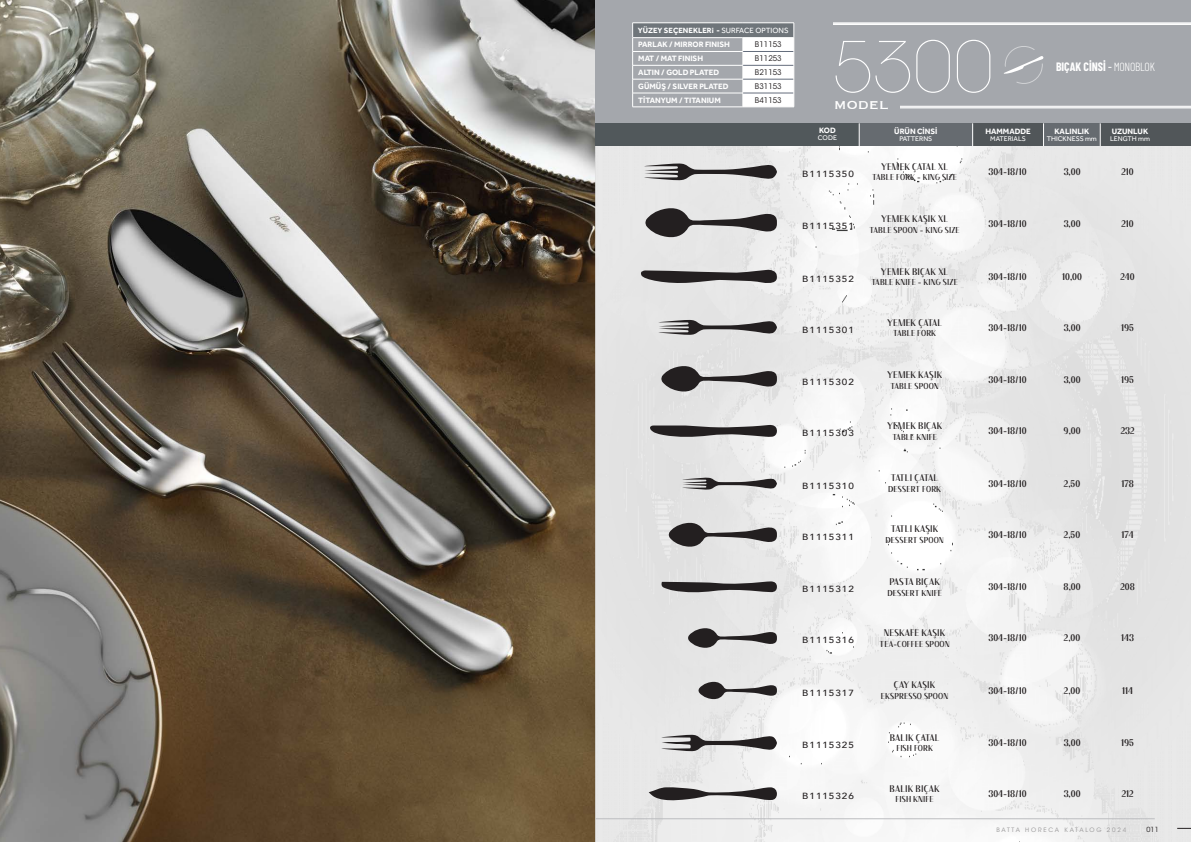
<style>
.page{position:relative;width:1191px;height:842px;background:#fff}
.page>*{position:absolute;margin:0;border:0;box-sizing:border-box;transform-origin:0 0}
.t1{font:100 67.7px "Kamerik 105";color:#fff}
.t2{font:18px "Copperplate";color:#fff}
.t3{font:700 11.8px "Barlow Condensed";color:#fff}
.t4{font:9.9px "Floane";color:#231f20}
.t5{font:9.9px "Floane";letter-spacing:-.04em;color:#231f20}
.t6{font:500 8.9px "Avenir";letter-spacing:.1em;color:#231f20;scale:1.11 1}
.t7{font:8.8px "Floane";letter-spacing:.01em;color:#231f20}
.t8{font:700 8px "Effra";color:#fff}
.t9{font:700 7.8px "Effra";color:#fff}
.t10{font:7.8px "ITC Avant Garde Std";color:#231f20}
.t11{font:7px "Effra";color:#fff}
.t12{font:7px "ITC Avant Garde Std";color:#231f20}
.t13{font:6px "ITC Avant Garde Std";letter-spacing:.3em;color:#979697}
.s1{font-weight:400}
.s2{font-weight:500}
.s3{font-weight:300}
</style>
<div class="page">
<img style="left:0;top:0;width:595px;height:842px">
<img style="left:595px;top:146px;width:596px;height:696px">
<svg style="left:1177px;top:828px;width:14px;height:1px"></svg>
<hr style="left:595px;top:818px;width:559px;height:1px;background:#bcbdc0">
<div style="left:595px;top:0;width:596px;height:123px;background:#a4a7ac"></div>
<hr style="left:833px;top:23px;width:358px;height:1px;background:#fff">
<hr style="left:833px;top:24px;width:358px;height:1px;background:#fff">
<div style="left:632px;top:23px;width:162px;height:15px;background:#6f757a"></div>
<hr style="left:632px;top:51px;width:110px;height:1px;background:#fff">
<hr style="left:632px;top:65px;width:110px;height:1px;background:#fff">
<hr style="left:632px;top:79px;width:110px;height:1px;background:#fff">
<hr style="left:632px;top:93px;width:110px;height:1px;background:#fff">
<hr style="left:633px;top:37px;width:110px;height:1px;background:#fff">
<hr style="left:632px;top:23px;width:111px;height:1px;background:#fff">
<svg style="left:632px;top:23px;width:1px;height:84px"></svg>
<svg style="left:742px;top:23px;width:52px;height:84px"></svg>
<hr style="left:632px;top:107px;width:111px;height:1px;background:#fff">
<hr style="left:743px;top:107px;width:51px;height:1px;background:#fff">
<div style="left:595px;top:123px;width:264px;height:23px;background:#51585b"></div>
<div style="left:859px;top:123px;width:113px;height:23px;background:#666b70"></div>
<div style="left:972px;top:123px;width:71px;height:23px;background:#515659"></div>
<div style="left:1043px;top:123px;width:57px;height:23px;background:#666b70"></div>
<div style="left:1100px;top:123px;width:91px;height:23px;background:#515659"></div>
<svg style="left:858px;top:123px;width:1px;height:23px"></svg>
<svg style="left:972px;top:123px;width:1px;height:23px"></svg>
<svg style="left:1043px;top:123px;width:1px;height:23px"></svg>
<svg style="left:1099px;top:123px;width:1px;height:23px"></svg>
<svg style="left:639px;top:270px;width:140px;height:17px;background:#787677"></svg>
<svg style="left:649px;top:425px;width:128px;height:13px;background:#5e5b5c"></svg>
<svg style="left:661px;top:581px;width:116px;height:12px"></svg>
<svg style="left:648px;top:787px;width:129px;height:14px;background:#7d7a7b"></svg>
<svg style="left:669px;top:522px;width:108px;height:26px;background:#939191"></svg>
<svg style="left:680px;top:477px;width:97px;height:13px"></svg>
<svg style="left:661px;top:365px;width:116px;height:28px;background:#929091"></svg>
<svg style="left:656px;top:319px;width:121px;height:16px;background:#959494"></svg>
<svg style="left:645px;top:207px;width:132px;height:32px;background:#959394"></svg>
<svg style="left:641px;top:163px;width:136px;height:18px;background:#989697"></svg>
<svg style="left:688px;top:627px;width:89px;height:22px;background:#969495"></svg>
<svg style="left:698px;top:681px;width:79px;height:19px;background:#969495"></svg>
<svg style="left:659px;top:734px;width:118px;height:18px;background:#9c9b9b"></svg>
<hr style="left:900px;top:108px;width:291px;height:1px;background:#fff">
<hr style="left:900px;top:107px;width:291px;height:1px;background:#fff">
<hr style="left:900px;top:106px;width:291px;height:1px;background:#fff">
<svg style="left:1004px;top:46px;width:39px;height:38px"></svg>
<p class="t9" style="left:638px;top:25px;width:152px">YÜZEY SEÇENEKLERi - <span class="s1">SURFACE OPTIONS</span></p>
<p class="t8" style="left:638px;top:40px;width:93px">PARLAK / MIRROR FINISH</p>
<p class="t10" style="left:755px;top:40px;width:28px">B11153</p>
<p class="t8" style="left:638px;top:54px;width:66px">MAT / MAT FINISH</p>
<p class="t10" style="left:755px;top:54px;width:28px">B11253</p>
<p class="t8" style="left:638px;top:67px;width:82px">ALTIN / GOLD PLATED</p>
<p class="t10" style="left:755px;top:68px;width:28px">B21153</p>
<p class="t8" style="left:638px;top:81px;width:92px">GÜMÜŞ / SILVER PLATED</p>
<p class="t10" style="left:755px;top:81px;width:28px">B31153</p>
<p class="t8" style="left:638px;top:95px;width:84px">TİTANYUM / TITANIUM</p>
<p class="t10" style="left:755px;top:95px;width:28px">B41153</p>
<p class="t1" style="left:833px;top:29px;width:162px">5300</p>
<p class="t2" style="left:834px;top:93px;width:57px">model</p>
<p class="t8" style="left:819px;top:125px;width:18px">KOD</p>
<p class="t11" style="left:818px;top:133px;width:21px">CODE</p>
<p class="t8" style="left:894px;top:126px;width:45px">ÜRÜN CİNSİ</p>
<p class="t11" style="left:899px;top:134px;width:34px">PATTERNS</p>
<p class="t8" style="left:985px;top:126px;width:47px">HAMMADDE</p>
<p class="t11" style="left:990px;top:134px;width:37px">MATERIALS</p>
<p class="t3" style="left:1056px;top:58px;width:100px">BIÇAK CİNSİ <span class="s2">-</span> <span class="s3">MONOBLOK</span></p>
<p class="t8" style="left:1054px;top:126px;width:36px">KALINLIK</p>
<p class="t11" style="left:1046px;top:134px;width:52px">THICKNESS mm</p>
<p class="t8" style="left:1111px;top:126px;width:38px">UZUNLUK</p>
<p class="t11" style="left:1110px;top:134px;width:41px">LENGTH mm</p>
<p class="t6" style="left:802px;top:166px;width:48px">B1115350</p>
<p class="t4" style="left:881px;top:158px;width:69px">YEMEK ÇATAL XL</p>
<p class="t7" style="left:872px;top:170px;width:86px">TABLE FORK - KING SIZE</p>
<p class="t4" style="left:988px;top:163px;width:40px">304-18/10</p>
<p class="t4" style="left:1063px;top:163px;width:18px">3,00</p>
<p class="t4" style="left:1121px;top:163px;width:14px">210</p>
<p class="t4" style="left:881px;top:210px;width:69px">YEMEK KAŞIK XL</p>
<p class="t7" style="left:869px;top:222px;width:92px">TABLE SPOON - KING SIZE</p>
<p class="t6" style="left:802px;top:218px;width:48px">B1115351</p>
<p class="t4" style="left:988px;top:216px;width:40px">304-18/10</p>
<p class="t4" style="left:1063px;top:216px;width:18px">3,00</p>
<p class="t4" style="left:1121px;top:216px;width:14px">210</p>
<p class="t4" style="left:881px;top:263px;width:69px">YEMEK BIÇAK XL</p>
<p class="t7" style="left:871px;top:275px;width:88px">TABLE KNIFE - KING SIZE</p>
<p class="t6" style="left:802px;top:271px;width:48px">B1115352</p>
<p class="t4" style="left:988px;top:268px;width:40px">304-18/10</p>
<p class="t4" style="left:1062px;top:268px;width:21px">10,00</p>
<p class="t4" style="left:1120px;top:268px;width:16px">240</p>
<p class="t4" style="left:887px;top:314px;width:56px">YEMEK ÇATAL</p>
<p class="t7" style="left:893px;top:326px;width:44px">TABLE FORK</p>
<p class="t6" style="left:802px;top:322px;width:48px">B1115301</p>
<p class="t4" style="left:988px;top:319px;width:40px">304-18/10</p>
<p class="t4" style="left:1063px;top:319px;width:18px">3,00</p>
<p class="t4" style="left:1121px;top:319px;width:14px">195</p>
<p class="t4" style="left:887px;top:366px;width:57px">YEMEK KAŞIK</p>
<p class="t7" style="left:890px;top:378px;width:50px">TABLE SPOON</p>
<p class="t6" style="left:802px;top:374px;width:48px">B1115302</p>
<p class="t4" style="left:988px;top:372px;width:40px">304-18/10</p>
<p class="t4" style="left:1063px;top:372px;width:18px">3,00</p>
<p class="t4" style="left:1121px;top:372px;width:14px">195</p>
<p class="t4" style="left:887px;top:417px;width:57px">YEMEK BIÇAK</p>
<p class="t7" style="left:892px;top:429px;width:46px">TABLE KNIFE</p>
<p class="t6" style="left:802px;top:425px;width:48px">B1115303</p>
<p class="t4" style="left:988px;top:423px;width:40px">304-18/10</p>
<p class="t4" style="left:1063px;top:423px;width:18px">9,00</p>
<p class="t4" style="left:1120px;top:423px;width:15px">232</p>
<p class="t5" style="left:891px;top:470px;width:49px">TATLI ÇATAL</p>
<p class="t7" style="left:888px;top:482px;width:54px">DESSERT FORK</p>
<p class="t4" style="left:988px;top:475px;width:40px">304-18/10</p>
<p class="t4" style="left:1064px;top:475px;width:18px">2,50</p>
<p class="t4" style="left:1121px;top:475px;width:14px">178</p>
<p class="t6" style="left:802px;top:478px;width:48px">B1115310</p>
<p class="t6" style="left:802px;top:529px;width:48px">B1115311</p>
<p class="t4" style="left:891px;top:521px;width:49px">TATLI KAŞIK</p>
<p class="t7" style="left:885px;top:533px;width:60px">DESSERT SPOON</p>
<p class="t4" style="left:988px;top:526px;width:40px">304-18/10</p>
<p class="t4" style="left:1064px;top:526px;width:18px">2,50</p>
<p class="t4" style="left:1121px;top:526px;width:14px">174</p>
<p class="t6" style="left:802px;top:581px;width:48px">B1115312</p>
<p class="t4" style="left:889px;top:573px;width:52px">PASTA BIÇAK</p>
<p class="t7" style="left:887px;top:585px;width:56px">DESSERT KNIFE</p>
<p class="t4" style="left:988px;top:579px;width:40px">304-18/10</p>
<p class="t4" style="left:1063px;top:579px;width:19px">8,00</p>
<p class="t4" style="left:1120px;top:579px;width:16px">208</p>
<p class="t6" style="left:802px;top:632px;width:48px">B1115316</p>
<p class="t4" style="left:884px;top:624px;width:63px">NESKAFE KAŞIK</p>
<p class="t7" style="left:879px;top:636px;width:72px">TEA-COFFEE SPOON</p>
<p class="t4" style="left:988px;top:630px;width:40px">304-18/10</p>
<p class="t4" style="left:1064px;top:630px;width:18px">2,00</p>
<p class="t4" style="left:1121px;top:630px;width:14px">143</p>
<p class="t6" style="left:802px;top:685px;width:48px">B1115317</p>
<p class="t4" style="left:894px;top:677px;width:43px">ÇAY KAŞIK</p>
<p class="t7" style="left:881px;top:689px;width:69px">EKSPRESSO SPOON</p>
<p class="t4" style="left:988px;top:682px;width:40px">304-18/10</p>
<p class="t4" style="left:1064px;top:682px;width:18px">2,00</p>
<p class="t4" style="left:1122px;top:682px;width:12px">114</p>
<p class="t6" style="left:802px;top:737px;width:48px">B1115325</p>
<p class="t4" style="left:889px;top:729px;width:51px">BALIK ÇATAL</p>
<p class="t7" style="left:896px;top:741px;width:38px">FISH FORK</p>
<p class="t4" style="left:988px;top:735px;width:40px">304-18/10</p>
<p class="t4" style="left:1063px;top:735px;width:18px">3,00</p>
<p class="t4" style="left:1121px;top:735px;width:14px">195</p>
<p class="t6" style="left:802px;top:788px;width:48px">B1115326</p>
<p class="t4" style="left:889px;top:780px;width:52px">BALIK BIÇAK</p>
<p class="t7" style="left:895px;top:792px;width:40px">FISH KNIFE</p>
<p class="t4" style="left:988px;top:786px;width:40px">304-18/10</p>
<p class="t4" style="left:1063px;top:786px;width:18px">3,00</p>
<p class="t4" style="left:1121px;top:786px;width:13px">212</p>
<p class="t13" style="left:996px;top:826px;width:131px">BATTA HORECA KATALOG 2024</p>
<p class="t12" style="left:1146px;top:825px;width:14px">011</p>
</div>
